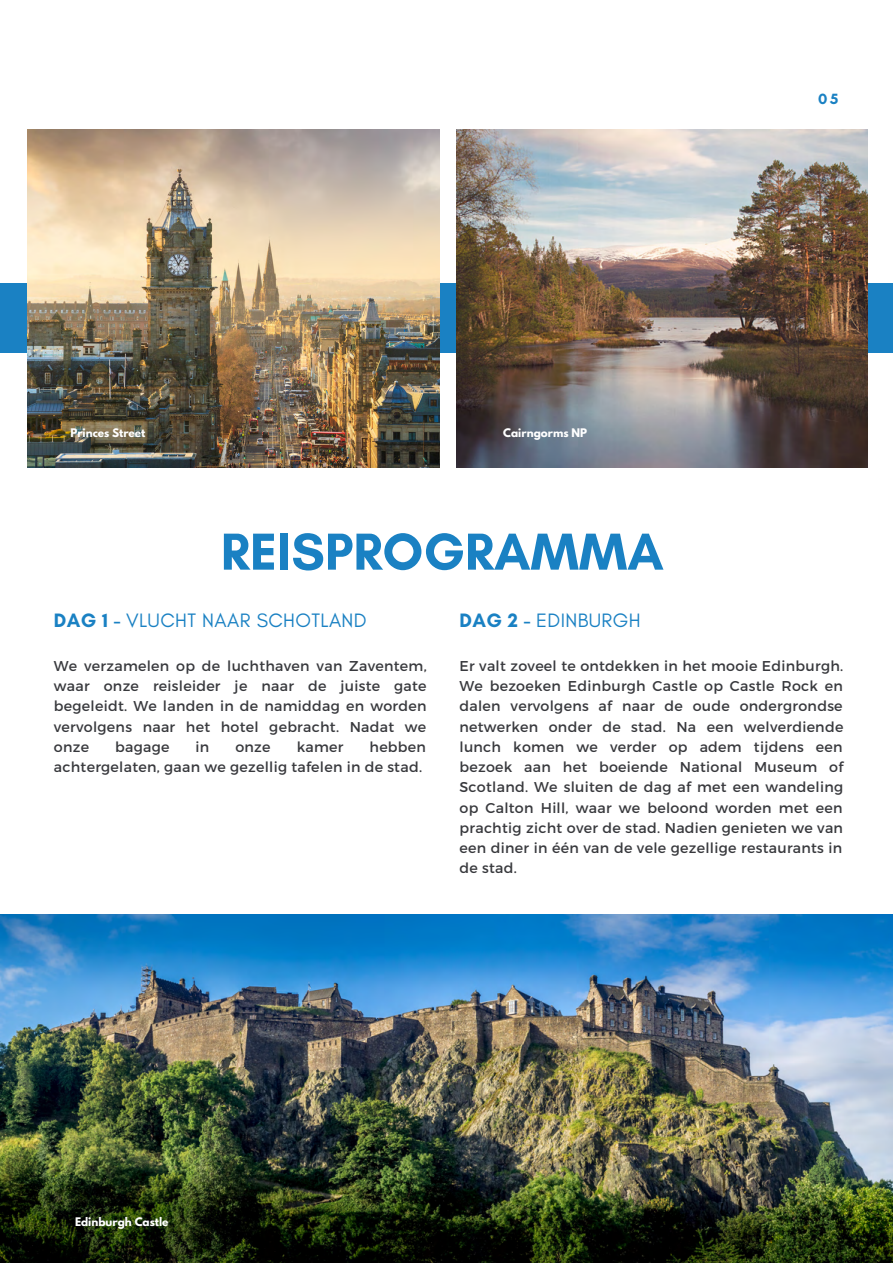
<style>
.page{position:relative;width:893px;height:1264px;background:#fff}
.page>*{position:absolute;margin:0;border:0;box-sizing:border-box;transform-origin:0 0}
.t1{font:700 52.95px "Glacial Indifference";color:#1a81c3}
.t2{font:19.8px "Glacial Indifference";letter-spacing:.02em;color:#1a81c3}
.t3{font:700 15.15px "Glacial Indifference";color:#1a81c3}
.t4{font:14.25px/20.2px "Montserrat";letter-spacing:.02em;color:#38393d;text-align:justify}
.t5{font:700 10.5px "League Spartan";color:#fff}
.s1{font-weight:700}
</style>
<div class="page">
<div style="left:0;top:283px;width:892px;height:70px;background:#1a81c3"></div>
<img style="left:27px;top:130px;width:412px;height:337px">
<img style="left:456px;top:130px;width:411px;height:337px">
<img style="left:0;top:914px;width:892px;height:348px">
<p class="t5" style="left:70px;top:427px;width:77px">Princes Street</p>
<p class="t5" style="left:503px;top:427px;width:85px">Cairngorms NP</p>
<h1 class="t1" style="left:221px;top:519px;width:444px">REISPROGRAMMA</h1>
<p class="t3" style="left:818px;top:89px;width:22px">05</p>
<h2 class="t2" style="left:54px;top:608px;width:314px"><span class="s1">DAG 1 -</span> VLUCHT NAAR SCHOTLAND</h2>
<p class="t4" style="left:54px;top:655px;width:374px">We verzamelen op de luchthaven van Zaventem, waar onze reisleider je naar de juiste gate begeleidt. We landen in de namiddag en worden vervolgens naar het hotel gebracht. Nadat we onze</p>
<p class="t4" style="left:115px;top:736px;width:56px">bagage</p>
<p class="t4" style="left:195px;top:736px;width:15px">in</p>
<p class="t4" style="left:235px;top:736px;width:37px">onze</p>
<p class="t4" style="left:296px;top:736px;width:48px">kamer</p>
<p class="t4" style="left:54px;top:736px;width:373px;text-align:right">hebben<br>achtergelaten, gaan we gezellig tafelen in de stad.</p>
<h2 class="t2" style="left:459px;top:608px;width:182px"><span class="s1">DAG 2 -</span> EDINBURGH</h2>
<p class="t4" style="left:459px;top:655px;width:385px">Er valt zoveel te ontdekken in het mooie Edinburgh.<br>We bezoeken Edinburgh Castle op Castle Rock en dalen vervolgens af naar de oude ondergrondse netwerken onder de stad. Na een welverdiende lunch komen we verder op adem tijdens een bezoek aan het boeiende National Museum of Scotland. We sluiten de dag af met een wandeling op Calton Hill, waar we beloond worden met een prachtig zicht over de stad. Nadien genieten we van een diner in één van de vele gezellige restaurants in de stad.</p>
<p class="t5" style="left:75px;top:1216px;width:95px">Edinburgh Castle</p>
</div>
